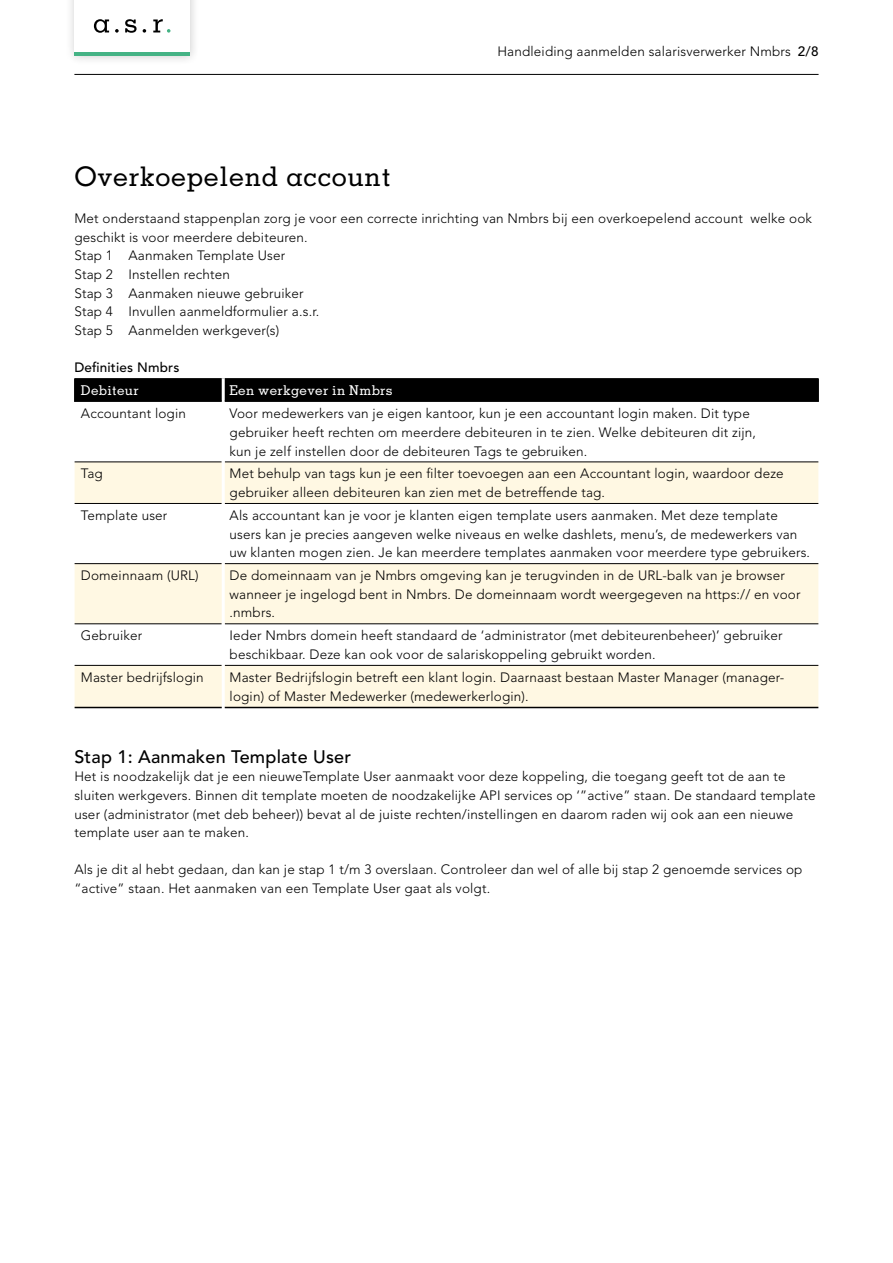
<style>
.page{position:relative;width:893px;height:1263px;background:#fff}
.page>*{position:absolute;margin:0;border:0;box-sizing:border-box;transform-origin:0 0}
.t1{font:500 27px "Memphis LT Std";letter-spacing:.025em;color:#000}
.t2{font:500 18px "Avenir LT Std";letter-spacing:.01em;color:#000}
.t3{font:300 13.5px/18.6px "Avenir LT Std";letter-spacing:.01em;color:#000}
.t4{font:500 13.5px "Memphis LT Std";letter-spacing:.025em;color:#fff}
.t5{font:500 13.5px "Avenir LT Std";letter-spacing:.01em;color:#000}
.s1{font-weight:500}
</style>
<div class="page">
<svg style="left:75px;top:463px;width:743px;height:244px;fill:#fff8e3"></svg>
<div style="left:74px;top:378px;width:745px;height:24px;background:#000"></div>
<hr style="left:75px;top:462px;width:147px;height:1px;background:#000">
<hr style="left:225px;top:462px;width:593px;height:1px;background:#000">
<hr style="left:75px;top:503px;width:147px;height:1px;background:#000">
<hr style="left:225px;top:503px;width:593px;height:1px;background:#000">
<hr style="left:75px;top:563px;width:147px;height:1px;background:#000">
<hr style="left:225px;top:563px;width:593px;height:1px;background:#000">
<hr style="left:75px;top:623px;width:147px;height:1px;background:#000">
<hr style="left:225px;top:623px;width:593px;height:1px;background:#000">
<hr style="left:75px;top:665px;width:147px;height:1px;background:#000">
<hr style="left:225px;top:665px;width:593px;height:1px;background:#000">
<hr style="left:222px;top:378px;width:3px;height:23px;background:#fff">
<hr style="left:222px;top:401px;width:3px;height:61px;background:#fff">
<hr style="left:222px;top:462px;width:3px;height:41px;background:#fff">
<hr style="left:222px;top:503px;width:3px;height:61px;background:#fff">
<hr style="left:222px;top:564px;width:3px;height:60px;background:#fff">
<hr style="left:222px;top:624px;width:3px;height:41px;background:#fff">
<hr style="left:222px;top:665px;width:3px;height:43px;background:#fff">
<hr style="left:75px;top:400px;width:147px;height:2px;background:#000">
<hr style="left:225px;top:400px;width:593px;height:2px;background:#000">
<hr style="left:75px;top:707px;width:147px;height:1px;background:#000">
<hr style="left:225px;top:707px;width:593px;height:1px;background:#000">
<hr style="left:74px;top:74px;width:745px;height:1px;background:#000">
<div style="left:64px;top:0;width:135px;height:65px;background:#000;opacity:.2"></div>
<div style="left:74px;top:0;width:116px;height:56px;background:#fff"></div>
<svg style="left:143px;top:29px;width:3px;height:4px"></svg>
<svg style="left:153px;top:19px;width:17px;height:14px"></svg>
<svg style="left:115px;top:29px;width:4px;height:4px"></svg>
<svg style="left:94px;top:19px;width:15px;height:14px"></svg>
<svg style="left:125px;top:19px;width:12px;height:14px"></svg>
<hr style="left:74px;top:52px;width:116px;height:4px;background:#45b385">
<p class="t3" style="left:497px;top:42px;width:323px">Handleiding aanmelden salarisverwerker Nmbrs <span class="s1">2/8</span></p>
<h1 class="t1" style="left:74px;top:160px;width:318px">Overkoepelend account</h1>
<p class="t3" style="left:74px;top:209px;width:739px">Met onderstaand stappenplan zorg je voor een correcte inrichting van Nmbrs bij een overkoepelend account welke ook geschikt is voor meerdere debiteuren.<br>Stap 1 Aanmaken Template User<br>Stap 2 Instellen rechten<br>Stap 3 Aanmaken nieuwe gebruiker<br>Stap 4 Invullen aanmeldformulier a.s.r.<br>Stap 5 Aanmelden werkgever(s)</p>
<p class="t5" style="left:74px;top:360px;width:107px">Definities Nmbrs</p>
<p class="t4" style="left:81px;top:382px;width:59px">Debiteur</p>
<p class="t4" style="left:230px;top:382px;width:164px">Een werkgever in Nmbrs</p>
<p class="t3" style="left:81px;top:404px;width:106px">Accountant login</p>
<p class="t3" style="left:230px;top:404px;width:528px">Voor medewerkers van je eigen kantoor, kun je een accountant login maken. Dit type gebruiker heeft rechten om meerdere debiteuren in te zien. Welke debiteuren dit zijn, kun je zelf instellen door de debiteuren Tags te gebruiken.</p>
<p class="t3" style="left:81px;top:465px;width:23px">Tag</p>
<p class="t3" style="left:230px;top:465px;width:556px">Met behulp van tags kun je een filter toevoegen aan een Accountant login, waardoor deze gebruiker alleen debiteuren kan zien met de betreffende tag.</p>
<p class="t3" style="left:81px;top:506px;width:88px">Template user</p>
<p class="t3" style="left:230px;top:506px;width:582px">Als accountant kan je voor je klanten eigen template users aanmaken. Met deze template users kan je precies aangeven welke niveaus en welke dashlets, menu’s, de medewerkers van uw klanten mogen zien. Je kan meerdere templates aanmaken voor meerdere type gebruikers.</p>
<p class="t3" style="left:81px;top:566px;width:119px">Domeinnaam (URL)</p>
<p class="t3" style="left:230px;top:566px;width:572px">De domeinnaam van je Nmbrs omgeving kan je terugvinden in de URL-balk van je browser wanneer je ingelogd bent in Nmbrs. De domeinnaam wordt weergegeven na https:// en voor .nmbrs.</p>
<p class="t3" style="left:81px;top:626px;width:63px">Gebruiker</p>
<p class="t3" style="left:230px;top:626px;width:555px">Ieder Nmbrs domein heeft standaard de ‘administrator (met debiteurenbeheer)’ gebruiker beschikbaar. Deze kan ook voor de salariskoppeling gebruikt worden.</p>
<p class="t3" style="left:81px;top:668px;width:124px">Master bedrijfslogin</p>
<p class="t3" style="left:230px;top:668px;width:556px">Master Bedrijfslogin betreft een klant login. Daarnaast bestaan Master Manager (manager&shy;login) of Master Medewerker (medewerkerlogin).</p>
<h2 class="t2" style="left:74px;top:746px;width:278px">Stap 1: Aanmaken Template User</h2>
<p class="t3" style="left:74px;top:767px;width:743px">Het is noodzakelijk dat je een nieuweTemplate User aanmaakt voor deze koppeling, die toegang geeft tot de aan te sluiten werkgevers. Binnen dit template moeten de noodzakelijke API services op ‘”active” staan. De standaard template user (administrator (met deb beheer)) bevat al de juiste rechten/instellingen en daarom raden wij ook aan een nieuwe template user aan te maken.</p>
<p class="t3" style="left:74px;top:860px;width:729px">Als je dit al hebt gedaan, dan kan je stap 1 t/m 3 overslaan. Controleer dan wel of alle bij stap 2 genoemde services op “active” staan. Het aanmaken van een Template User gaat als volgt.</p>
</div>
